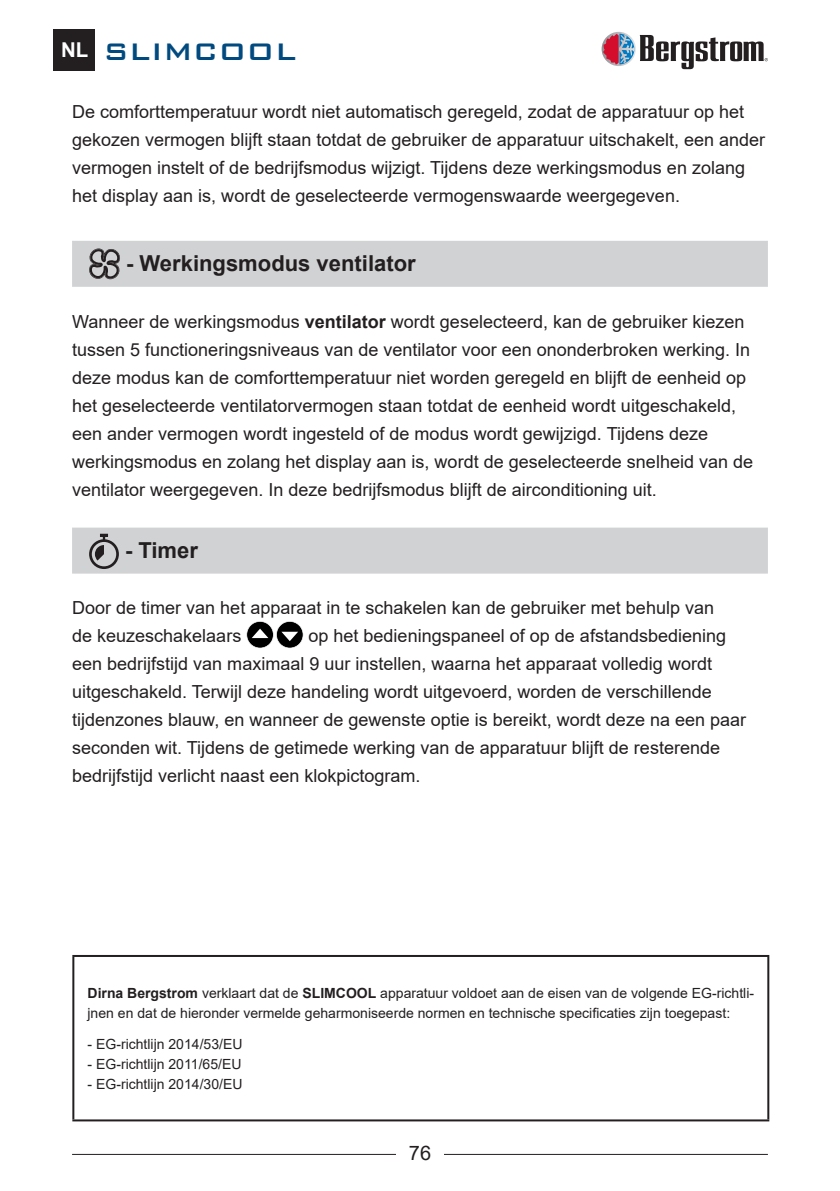
<style>
.page{position:relative;width:840px;height:1191px;background:#fff}
.page>*{position:absolute;margin:0;border:0;box-sizing:border-box;transform-origin:0 0}
.t1{font:500 32px "Bank Gothic BT";color:#004a7f}
.t2{font:700 22px "Arial";color:#231f20}
.t3{font:20px "Arial";color:#231f20}
.t4{font:18px/28px "Arial";color:#231f20}
.t5{font:14px/20px "Arial";color:#231f20}
.s1{font-family:"Arial";font-weight:700;font-size:20.4px;color:#fff}
.s2{font-weight:700}
</style>
<div class="page">
<div style="left:54px;top:29px;width:41px;height:42px;background:#231f20"></div>
<hr style="left:72px;top:1153px;width:695px;height:1px;background:#231f20">
<div style="left:396px;top:1145px;width:47px;height:29px;background:#fff"></div>
<svg style="left:601px;top:32px;width:34px;height:34px"></svg>
<svg style="left:602px;top:34px;width:165px;height:35px"></svg>
<div style="left:72px;top:241px;width:695px;height:46px;background:#d1d2d4"></div>
<div style="left:72px;top:527px;width:695px;height:46px;background:#d1d2d4"></div>
<svg style="left:89px;top:248px;width:31px;height:32px"></svg>
<svg style="left:89px;top:534px;width:30px;height:35px"></svg>
<svg style="left:246px;top:621px;width:57px;height:27px"></svg>
<hr style="left:72px;top:955px;width:696px;height:2px;background:#231f20">
<hr style="left:72px;top:957px;width:2px;height:162px;background:#231f20">
<hr style="left:766px;top:957px;width:2px;height:162px;background:#231f20">
<hr style="left:72px;top:1119px;width:696px;height:2px;background:#231f20">
<h1 class="t1" style="left:61px;top:34px;width:237px"><span class="s1">NL</span> SLIMCOOL</h1>
<p class="t4" style="left:72px;top:98px;width:694px">De comforttemperatuur wordt niet automatisch geregeld, zodat de apparatuur op het gekozen vermogen blijft staan totdat de gebruiker de apparatuur uitschakelt, een ander vermogen instelt of de bedrijfsmodus wijzigt. Tijdens deze werkingsmodus en zolang het display aan is, wordt de geselecteerde vermogenswaarde weergegeven.</p>
<p class="t2" style="left:126px;top:248px;width:291px">- Werkingsmodus ventilator</p>
<p class="t4" style="left:72px;top:307px;width:682px">Wanneer de werkingsmodus <span class="s2">ventilator</span> wordt geselecteerd, kan de gebruiker kiezen tussen 5 functioneringsniveaus van de ventilator voor een ononderbroken werking. In deze modus kan de comforttemperatuur niet worden geregeld en blijft de eenheid op het geselecteerde ventilatorvermogen staan totdat de eenheid wordt uitgeschakeld, een ander vermogen wordt ingesteld of de modus wordt gewijzigd. Tijdens deze werkingsmodus en zolang het display aan is, wordt de geselecteerde snelheid van de ventilator weergegeven. In deze bedrijfsmodus blijft de airconditioning uit.</p>
<p class="t2" style="left:125px;top:535px;width:74px">- Timer</p>
<p class="t4" style="left:72px;top:594px;width:643px">Door de timer van het apparaat in te schakelen kan de gebruiker met behulp van de keuzeschakelaars</p>
<p class="t4" style="left:72px;top:622px;width:675px;text-indent:236px">op het bedieningspaneel of op de afstandsbediening een bedrijfstijd van maximaal 9 uur instellen, waarna het apparaat volledig wordt uitgeschakeld. Terwijl deze handeling wordt uitgevoerd, worden de verschillende tijdenzones blauw, en wanneer de gewenste optie is bereikt, wordt deze na een paar seconden wit. Tijdens de getimede werking van de apparatuur blijft de resterende bedrijfstijd verlicht naast een klokpictogram.</p>
<p class="t5" style="left:87px;top:982px;width:667px"><span class="s2">Dirna Bergstrom</span> verklaart dat de <span class="s2">SLIMCOOL</span> apparatuur voldoet aan de eisen van de volgende EG-richtli&shy;jnen en dat de hieronder vermelde geharmoniseerde normen en technische specificaties zijn toegepast:</p>
<p class="t5" style="left:87px;top:1034px;width:156px">- EG-richtlijn 2014/53/EU</p>
<p class="t5" style="left:87px;top:1054px;width:155px">- EG-richtlijn 2011/65/EU</p>
<p class="t5" style="left:87px;top:1074px;width:156px">- EG-richtlijn 2014/30/EU</p>
<p class="t3" style="left:408px;top:1139px;width:24px">76</p>
</div>
